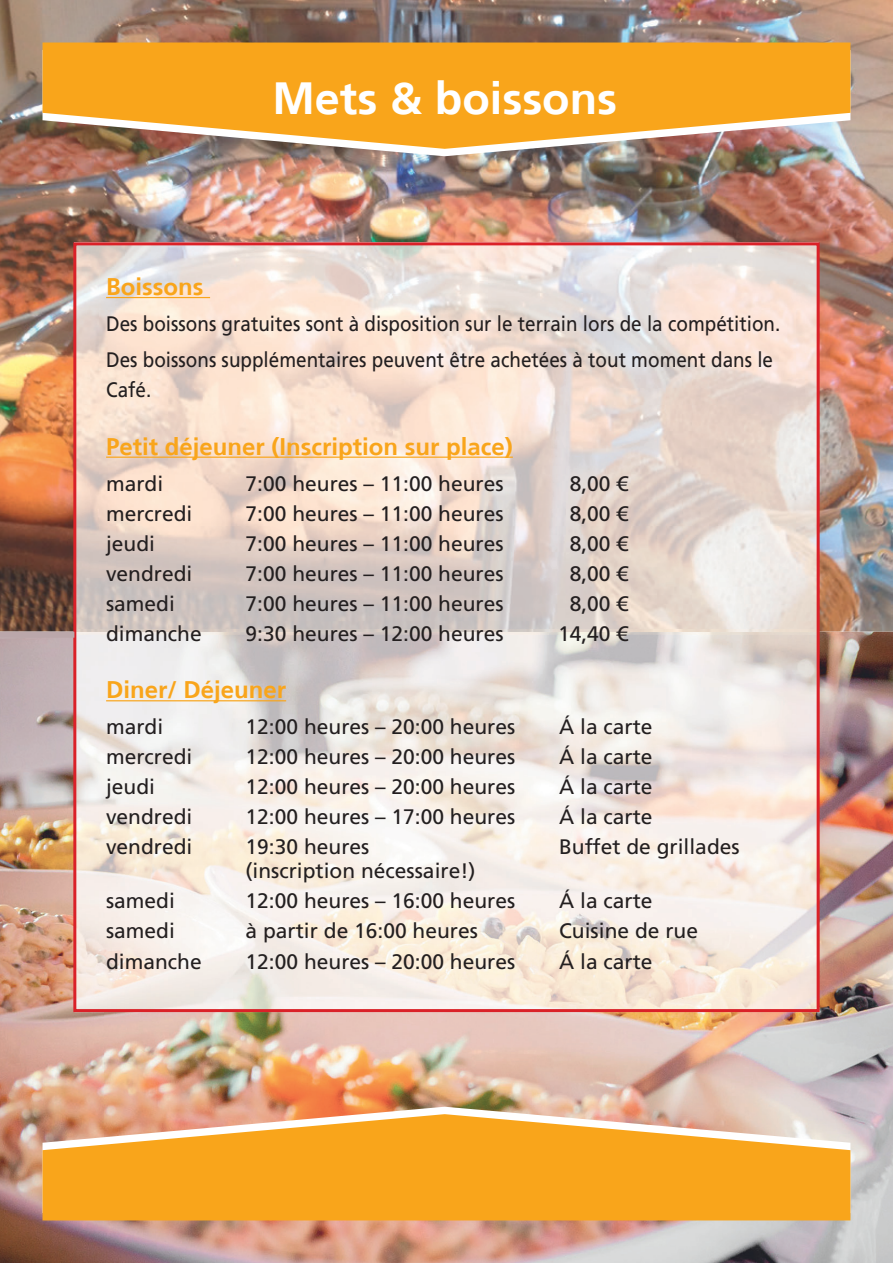
<style>
.page{position:relative;width:893px;height:1263px;background:#fff}
.page>*{position:absolute;margin:0;border:0;box-sizing:border-box;transform-origin:0 0}
.t1{font:700 45px "Frutiger";color:#fff}
.t2{font:700 24px "Frutiger";color:#f9a51b}
.t3{font:21px "Frutiger LT Pro";color:#231f20}
.t4{font:21px/36px "Frutiger LT Pro";color:#231f20;scale:.9 1}
</style>
<div class="page">
<img style="left:0;top:631px;width:104px;height:632px">
<img style="left:788px;top:0;width:105px;height:1263px">
<img style="left:104px;top:1012px;width:685px;height:251px">
<img style="left:0;top:0;width:788px;height:263px">
<img style="left:0;top:263px;width:73px;height:368px">
<img style="left:43px;top:149px;width:807px;height:7px">
<svg style="left:43px;top:43px;width:807px;height:106px;background:#eea532"></svg>
<svg style="left:43px;top:1107px;width:807px;height:7px;background:#e2b299"></svg>
<svg style="left:43px;top:1114px;width:807px;height:106px;background:#f6ab36"></svg>
<img style="left:77px;top:634px;width:739px;height:374px">
<img style="left:77px;top:246px;width:739px;height:388px">
<img style="left:74px;top:631px;width:745px;height:1px">
<hr style="left:106px;top:297px;width:104px;height:1px;background:#f9a51b">
<hr style="left:106px;top:457px;width:407px;height:1px;background:#f9a51b">
<hr style="left:106px;top:700px;width:180px;height:1px;background:#f9a51b">
<div style="left:73px;top:242px;width:747px;height:770px;border:3px solid #da2128"></div>
<div style="left:0;top:632px;width:74px;height:6px;background:#bba7aa"></div>
<h1 class="t1" style="left:272px;top:72px;width:346px">Mets &amp; boissons</h1>
<h1 class="t1" style="left:335px;top:80px;width:222px">Programm</h1>
<p class="t2" style="left:106px;top:273px;width:99px">Boissons</p>
<p class="t4" style="left:106px;top:306px;width:751px">Des boissons gratuites sont à disposition sur le terrain lors de la compétition.<br>Des boissons supplémentaires peuvent être achetées à tout moment dans le</p>
<p class="t4" style="left:106px;top:372px;width:52px">Café.</p>
<p class="t2" style="left:106px;top:432px;width:408px">Petit déjeuner (Inscription sur place)</p>
<p class="t3" style="left:106px;top:471px;width:59px">mardi</p>
<p class="t3" style="left:246px;top:471px;width:259px">7:00 heures – 11:00 heures</p>
<p class="t3" style="left:570px;top:471px;width:60px">8,00 €</p>
<p class="t3" style="left:106px;top:501px;width:88px">mercredi</p>
<p class="t3" style="left:246px;top:501px;width:259px">7:00 heures – 11:00 heures</p>
<p class="t3" style="left:570px;top:501px;width:60px">8,00 €</p>
<p class="t3" style="left:106px;top:531px;width:51px">jeudi</p>
<p class="t3" style="left:246px;top:531px;width:259px">7:00 heures – 11:00 heures</p>
<p class="t3" style="left:570px;top:531px;width:60px">8,00 €</p>
<p class="t3" style="left:106px;top:561px;width:88px">vendredi</p>
<p class="t3" style="left:246px;top:561px;width:259px">7:00 heures – 11:00 heures</p>
<p class="t3" style="left:570px;top:561px;width:60px">8,00 €</p>
<p class="t3" style="left:106px;top:591px;width:70px">samedi</p>
<p class="t3" style="left:246px;top:591px;width:259px">7:00 heures – 11:00 heures</p>
<p class="t3" style="left:570px;top:591px;width:60px">8,00 €</p>
<p class="t3" style="left:106px;top:621px;width:97px">dimanche</p>
<p class="t3" style="left:246px;top:621px;width:259px">9:30 heures – 12:00 heures</p>
<p class="t3" style="left:558px;top:621px;width:72px">14,40 €</p>
<p class="t2" style="left:106px;top:676px;width:182px">Diner/ Déjeuner</p>
<p class="t3" style="left:106px;top:715px;width:59px">mardi</p>
<p class="t3" style="left:246px;top:715px;width:271px">12:00 heures – 20:00 heures</p>
<p class="t3" style="left:559px;top:715px;width:95px">Á la carte</p>
<p class="t3" style="left:106px;top:745px;width:88px">mercredi</p>
<p class="t3" style="left:246px;top:745px;width:271px">12:00 heures – 20:00 heures</p>
<p class="t3" style="left:559px;top:745px;width:95px">Á la carte</p>
<p class="t3" style="left:106px;top:775px;width:51px">jeudi</p>
<p class="t3" style="left:246px;top:775px;width:271px">12:00 heures – 20:00 heures</p>
<p class="t3" style="left:559px;top:775px;width:95px">Á la carte</p>
<p class="t3" style="left:106px;top:805px;width:88px">vendredi</p>
<p class="t3" style="left:246px;top:805px;width:271px">12:00 heures – 17:00 heures</p>
<p class="t3" style="left:559px;top:805px;width:95px">Á la carte</p>
<p class="t3" style="left:106px;top:835px;width:88px">vendredi</p>
<p class="t3" style="left:246px;top:835px;width:125px">19:30 heures</p>
<p class="t3" style="left:559px;top:835px;width:182px">Buffet de grillades</p>
<p class="t3" style="left:246px;top:859px;width:231px">(inscription nécessaire!)</p>
<p class="t3" style="left:106px;top:889px;width:70px">samedi</p>
<p class="t3" style="left:246px;top:889px;width:271px">12:00 heures – 16:00 heures</p>
<p class="t3" style="left:559px;top:889px;width:95px">Á la carte</p>
<p class="t3" style="left:106px;top:919px;width:70px">samedi</p>
<p class="t3" style="left:246px;top:919px;width:234px">à partir de 16:00 heures</p>
<p class="t3" style="left:559px;top:919px;width:140px">Cuisine de rue</p>
<p class="t3" style="left:106px;top:949px;width:97px">dimanche</p>
<p class="t3" style="left:246px;top:949px;width:271px">12:00 heures – 20:00 heures</p>
<p class="t3" style="left:559px;top:949px;width:95px">Á la carte</p>
</div>
